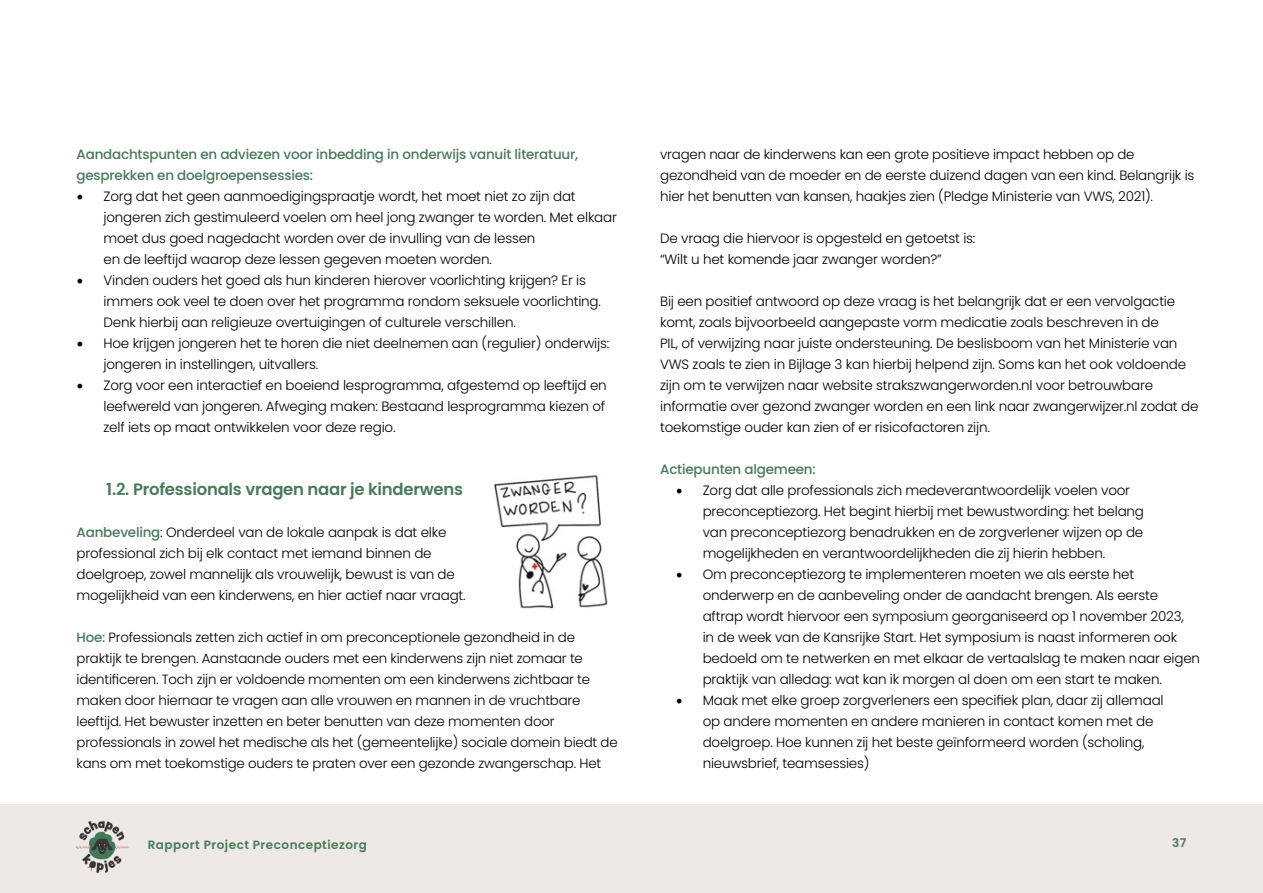
<style>
.page{position:relative;width:1263px;height:893px;background:#fff}
.page>*{position:absolute;margin:0;border:0;box-sizing:border-box;transform-origin:0 0}
.t1{font:600 16.5px "Poppins";letter-spacing:-.015em;color:#48795a}
.t2{font:300 13.5px/21px "Poppins";letter-spacing:-.015em;color:#000}
.t3{font:500 13.5px/21px "Poppins";letter-spacing:-.015em;color:#48795a}
.t4{font:300 13.35px/21px "Poppins";letter-spacing:-.015em;color:#000}
.t5{font:600 12px "Poppins";letter-spacing:.04em;color:#48795a}
.s1{font-family:"Minion Pro";font-weight:400;font-size:18px}
.s2{font-weight:500;color:#48795a}
</style>
<div class="page">
<div style="left:0;top:804px;width:1263px;height:89px;background:#ede9e6"></div>
<img style="left:75px;top:820px;width:54px;height:54px">
<img style="left:494px;top:475px;width:114px;height:134px">
<p class="t3" style="left:77px;top:144px;width:503px">Aandachtspunten en adviezen voor inbedding in onderwijs vanuit literatuur, gesprekken en doelgroepensessies:</p>
<p class="t2" style="left:104px;top:186px;width:515px;text-indent:-27px"><span class="s1">•</span> Zorg dat het geen aanmoedigingspraatje wordt, het moet niet zo zijn dat jongeren zich gestimuleerd voelen om heel jong zwanger te worden. Met elkaar moet dus goed nagedacht worden over de invulling van de lessen<br>en de leeftijd waarop deze lessen gegeven moeten worden.</p>
<p class="t2" style="left:104px;top:270px;width:499px;text-indent:-27px"><span class="s1">•</span> Vinden ouders het goed als hun kinderen hierover voorlichting krijgen? Er is immers ook veel te doen over het programma rondom seksuele voorlichting.<br>Denk hierbij aan religieuze overtuigingen of culturele verschillen.</p>
<p class="t2" style="left:104px;top:333px;width:507px;text-indent:-27px"><span class="s1">•</span> Hoe krijgen jongeren het te horen die niet deelnemen aan (regulier) onderwijs: jongeren in instellingen, uitvallers.</p>
<p class="t2" style="left:104px;top:375px;width:505px;text-align:justify;text-indent:-27px"><span class="s1">•</span> Zorg voor een interactief en boeiend lesprogramma, afgestemd op leeftijd en leefwereld van jongeren. Afweging maken: Bestaand lesprogramma kiezen of zelf iets op maat ontwikkelen voor deze regio.</p>
<p class="t1" style="left:106px;top:480px;width:358px">1.2. Professionals vragen naar je kinderwens</p>
<p class="t2" style="left:77px;top:522px;width:391px"><span class="s2">Aanbeveling</span>: Onderdeel van de lokale aanpak is dat elke professional zich bij elk contact met iemand binnen de doelgroep, zowel mannelijk als vrouwelijk, bewust is van de mogelijkheid van een kinderwens, en hier actief naar vraagt.</p>
<p class="t4" style="left:77px;top:627px;width:543px"><span class="s2">Hoe:</span> Professionals zetten zich actief in om preconceptionele gezondheid in de praktijk te brengen. Aanstaande ouders met een kinderwens zijn niet zomaar te identificeren. Toch zijn er voldoende momenten om een kinderwens zichtbaar te maken door hiernaar te vragen aan alle vrouwen en mannen in de vruchtbare leeftijd. Het bewuster inzetten en beter benutten van deze momenten door professionals in zowel het medische als het (gemeentelijke) sociale domein biedt de kans om met toekomstige ouders te praten over een gezonde zwangerschap. Het</p>
<p class="t4" style="left:660px;top:144px;width:476px">vragen naar de kinderwens kan een grote positieve impact hebben op de</p>
<p class="t2" style="left:660px;top:165px;width:536px">gezondheid van de moeder en de eerste duizend dagen van een kind. Belangrijk is hier het benutten van kansen, haakjes zien (Pledge Ministerie van VWS, 2021).</p>
<p class="t2" style="left:660px;top:228px;width:317px">De vraag die hiervoor is opgesteld en getoetst is: “Wilt u het komende jaar zwanger worden?”</p>
<p class="t2" style="left:660px;top:291px;width:540px">Bij een positief antwoord op deze vraag is het belangrijk dat er een vervolgactie komt, zoals bijvoorbeeld aangepaste vorm medicatie zoals beschreven in de<br>PIL, of verwijzing naar juiste ondersteuning. De beslisboom van het Ministerie van VWS zoals te zien in Bijlage 3 kan hierbij helpend zijn. Soms kan het ook voldoende zijn om te verwijzen naar website strakszwangerworden.nl voor betrouwbare informatie over gezond zwanger worden en een link naar zwangerwijzer.nl zodat de toekomstige ouder kan zien of er risicofactoren zijn.</p>
<p class="t3" style="left:660px;top:459px;width:157px">Actiepunten algemeen:</p>
<p class="t2" style="left:703px;top:480px;width:443px;text-indent:-27px"><span class="s1">•</span> Zorg dat alle professionals zich medeverantwoordelijk voelen voor preconceptiezorg. Het begint hierbij met bewustwording: het belang van preconceptiezorg benadrukken en de zorgverlener wijzen op de mogelijkheden en verantwoordelijkheden die zij hierin hebben.</p>
<p class="t2" style="left:703px;top:564px;width:499px;text-indent:-27px"><span class="s1">•</span> Om preconceptiezorg te implementeren moeten we als eerste het onderwerp en de aanbeveling onder de aandacht brengen. Als eerste aftrap wordt hiervoor een symposium georganiseerd op 1 november 2023,<br>in de week van de Kansrijke Start. Het symposium is naast informeren ook bedoeld om te netwerken en met elkaar de vertaalslag te maken naar eigen praktijk van alledag: wat kan ik morgen al doen om een start te maken.</p>
<p class="t2" style="left:703px;top:690px;width:462px;text-indent:-27px"><span class="s1">•</span> Maak met elke groep zorgverleners een specifiek plan, daar zij allemaal op andere momenten en andere manieren in contact komen met de doelgroep. Hoe kunnen zij het beste geïnformeerd worden (scholing, nieuwsbrief, teamsessies)</p>
<p class="t5" style="left:148px;top:838px;width:221px">Rapport Project Preconceptiezorg</p>
<p class="t5" style="left:1172px;top:836px;width:16px">37</p>
</div>
